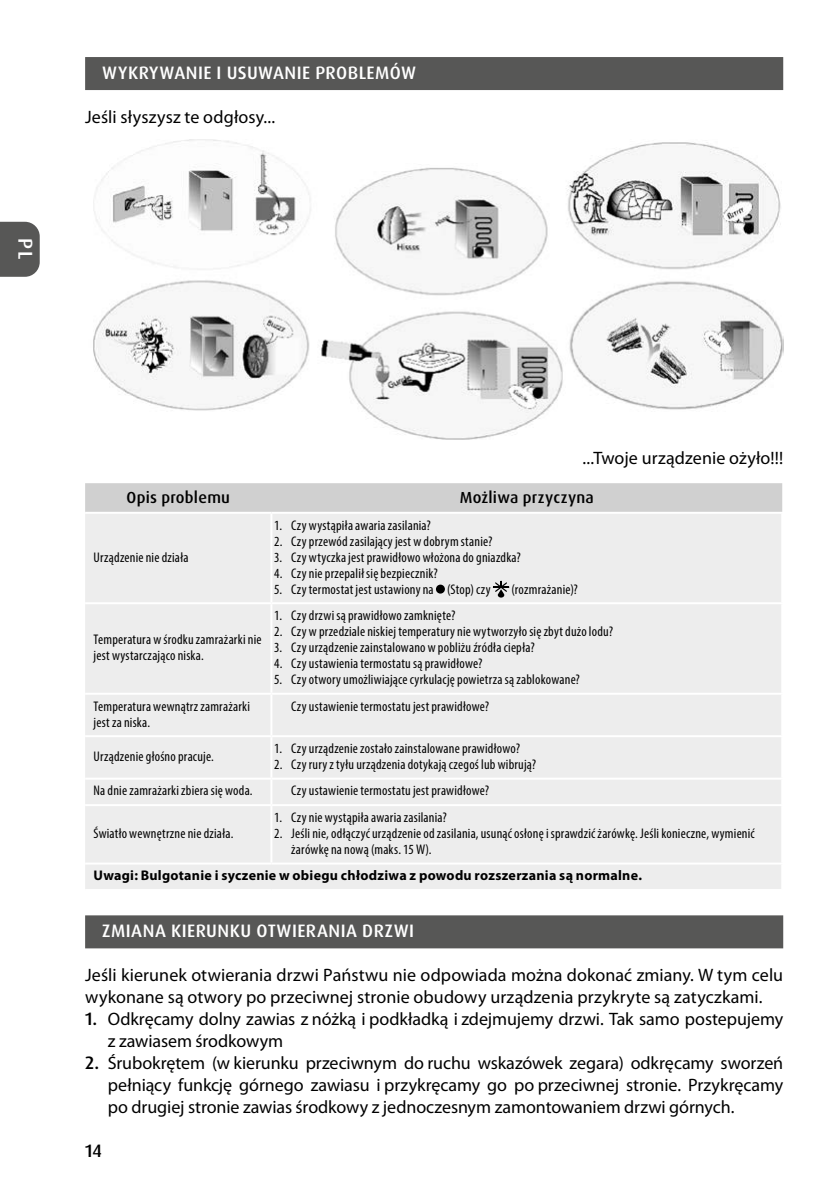
<style>
.page{position:relative;width:840px;height:1191px;background:#fff}
.page>*{position:absolute;margin:0;border:0;box-sizing:border-box;transform-origin:0 0}
.t1{font:500 20px "Dax Pro";color:#fff}
.t2{font:18px/22px "Myriad Pro";color:#000}
.t3{font:500 18px "Dax Pro";letter-spacing:.025em;color:#fff}
.t4{font:500 18px "Dax Pro";color:#000}
.t5{font:500 16px "Dax Pro";letter-spacing:.015em;color:#000}
.t6{font:condensed 14px/16px "Myriad Pro";letter-spacing:.015em;color:#000}
.t7{font:700 14px "Myriad Pro";letter-spacing:.02em;color:#000}
.s1{font-family:"Dax Pro";font-weight:500}
</style>
<div class="page">
<svg style="left:0;top:222px;width:40px;height:55px;background:#5f5f5e"></svg>
<div style="left:85px;top:57px;width:697px;height:33px;background:#575756"></div>
<div style="left:85px;top:915px;width:697px;height:33px;background:#575756"></div>
<img style="left:93px;top:139px;width:689px;height:300px">
<div style="left:85px;top:483px;width:696px;height:29px;background:#d0d0d0"></div>
<div style="left:85px;top:514px;width:695px;height:375px;background:#ededed"></div>
<hr style="left:270px;top:514px;width:2px;height:88px;background:#fff">
<hr style="left:85px;top:602px;width:186px;height:2px;background:#fff">
<hr style="left:271px;top:602px;width:511px;height:2px;background:#fff">
<hr style="left:270px;top:604px;width:2px;height:88px;background:#fff">
<hr style="left:85px;top:692px;width:186px;height:2px;background:#fff">
<hr style="left:271px;top:692px;width:511px;height:2px;background:#fff">
<hr style="left:270px;top:694px;width:2px;height:41px;background:#fff">
<hr style="left:85px;top:735px;width:186px;height:2px;background:#fff">
<hr style="left:271px;top:735px;width:511px;height:2px;background:#fff">
<hr style="left:270px;top:737px;width:2px;height:40px;background:#fff">
<hr style="left:85px;top:777px;width:186px;height:2px;background:#fff">
<hr style="left:271px;top:777px;width:511px;height:2px;background:#fff">
<hr style="left:270px;top:779px;width:2px;height:25px;background:#fff">
<hr style="left:85px;top:804px;width:186px;height:2px;background:#fff">
<hr style="left:271px;top:804px;width:511px;height:2px;background:#fff">
<hr style="left:270px;top:806px;width:2px;height:56px;background:#fff">
<hr style="left:85px;top:862px;width:186px;height:2px;background:#fff">
<hr style="left:271px;top:862px;width:511px;height:2px;background:#fff">
<svg style="left:435px;top:584px;width:9px;height:9px"></svg>
<svg style="left:492px;top:580px;width:17px;height:17px"></svg>
<h1 class="t1" style="left:38px;top:238px;width:23px;rotate:90deg">PL</h1>
<p class="t3" style="left:102px;top:61px;width:315px">WYKRYWANIE I USUWANIE PROBLEMÓW</p>
<p class="t2" style="left:85px;top:106px;width:191px">Jeśli słyszysz te odgłosy...</p>
<p class="t2" style="left:582px;top:447px;width:202px">...Twoje urządzenie ożyło!!!</p>
<p class="t5" style="left:126px;top:487px;width:105px">Opis problemu</p>
<p class="t5" style="left:459px;top:487px;width:136px">Możliwa przyczyna</p>
<p class="t6" style="left:94px;top:549px;width:96px">Urządzenie nie działa</p>
<p class="t6" style="left:94px;top:631px;width:169px">Temperatura w środku zamrażarki nie jest wystarczająco niska.</p>
<p class="t6" style="left:274px;top:517px;width:158px">1. Czy wystąpiła awaria zasilania?</p>
<p class="t6" style="left:274px;top:533px;width:219px">2. Czy przewód zasilający jest w dobrym stanie?</p>
<p class="t6" style="left:274px;top:549px;width:248px">3. Czy wtyczka jest prawidłowo włożona dogniazdka?</p>
<p class="t6" style="left:274px;top:565px;width:165px">4. Czy nie przepalił się bezpiecznik?</p>
<p class="t6" style="left:274px;top:581px;width:218px">5. Czy termostat jest ustawiony na (Stop) czy</p>
<p class="t6" style="left:511px;top:581px;width:68px">(rozmrażanie)?</p>
<p class="t6" style="left:274px;top:607px;width:182px">1. Czy drzwi sąprawidłowo zamknięte?</p>
<p class="t6" style="left:274px;top:623px;width:340px">2. Czy w przedziale niskiej temperatury nie wytworzyło się zbyt dużo lodu?</p>
<p class="t6" style="left:274px;top:639px;width:262px">3. Czy urządzenie zainstalowano w pobliżu źródła ciepła?</p>
<p class="t6" style="left:274px;top:655px;width:209px">4. Czy ustawienia termostatu sąprawidłowe?</p>
<p class="t6" style="left:274px;top:671px;width:307px">5. Czy otwory umożliwiające cyrkulację powietrza sązablokowane?</p>
<p class="t6" style="left:94px;top:697px;width:158px">Temperatura wewnątrz zamrażarki jest za niska.</p>
<p class="t6" style="left:291px;top:697px;width:199px">Czy ustawienie termostatu jest prawidłowe?</p>
<p class="t6" style="left:94px;top:748px;width:122px">Urządzenie głośno pracuje.</p>
<p class="t6" style="left:274px;top:740px;width:247px">1. Czy urządzenie zostało zainstalowane prawidłowo?</p>
<p class="t6" style="left:274px;top:756px;width:263px">2. Czy rury z tyłu urządzenia dotykają czegoś lub wibrują?</p>
<p class="t6" style="left:94px;top:782px;width:160px">Nadnie zamrażarki zbiera się woda.</p>
<p class="t6" style="left:291px;top:782px;width:199px">Czy ustawienie termostatu jest prawidłowe?</p>
<p class="t6" style="left:94px;top:825px;width:141px">Światło wewnętrzne nie działa.</p>
<p class="t6" style="left:274px;top:809px;width:174px">1. Czy nie wystąpiła awaria zasilania?</p>
<p class="t6" style="left:291px;top:825px;width:465px;text-indent:-17px">2. Jeśli nie, odłączyć urządzenie odzasilania, usunąć osłonę i sprawdzić żarówkę. Jeśli konieczne, wymienić żarówkę na nową (maks. 15 W).</p>
<p class="t7" style="left:93px;top:868px;width:549px">Uwagi: Bulgotanie i syczenie w obiegu chłodziwa z powodu rozszerzania są normalne.</p>
<p class="t3" style="left:102px;top:919px;width:313px">ZMIANA KIERUNKU OTWIERANIA DRZWI</p>
<p class="t2" style="left:85px;top:964px;width:699px">Jeśli kierunek otwierania drzwi Państwu nie odpowiada można dokonać zmiany. W tym celu wykonane są otwory po przeciwnej stronie obudowy urządzenia przykryte są zatyczkami.</p>
<p class="t2" style="left:108px;top:1008px;width:676px;text-indent:-23px"><span class="s1">1.</span> Odkręcamy dolny zawias z nóżką i podkładką i zdejmujemy drzwi. Tak samo postepujemy z zawiasem środkowym</p>
<p class="t2" style="left:108px;top:1052px;width:676px;text-align:justify;text-indent:-23px"><span class="s1">2.</span> Śrubokrętem (w kierunku przeciwnym do ruchu wskazówek zegara) odkręcamy sworzeń pełniący funkcję górnego zawiasu i przykręcamy go po przeciwnej stronie. Przykręcamy po drugiej stronie zawias środkowy z jednoczesnym zamontowaniem drzwi górnych.</p>
<p class="t4" style="left:85px;top:1139px;width:18px">14</p>
</div>
